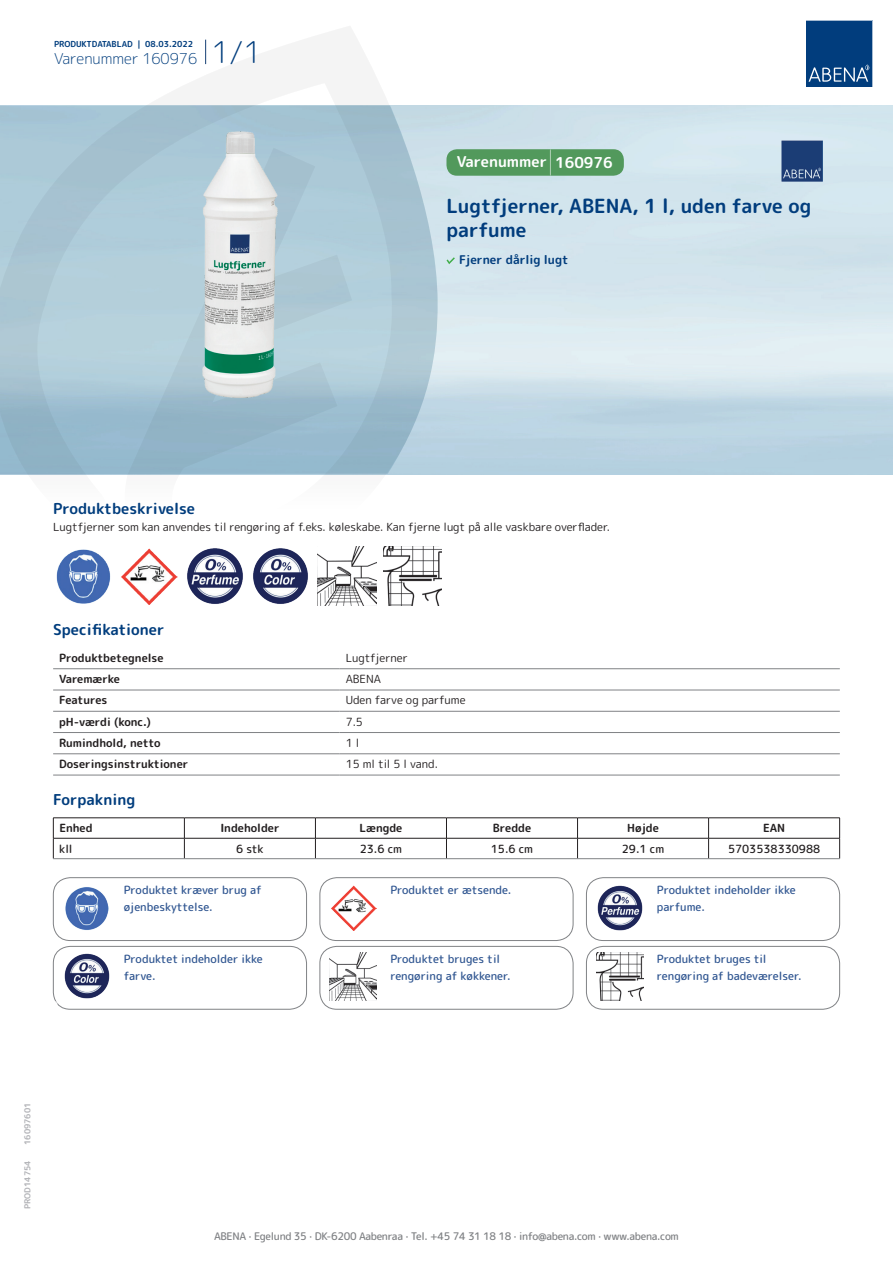
<style>
.page{position:relative;width:893px;height:1263px;background:#fff}
.page>*{position:absolute;margin:0;border:0;box-sizing:border-box;transform-origin:0 0}
.t1{font:700 19.5px/24px "Rounded Mplus 1 c";color:#013d7d}
.t2{font:700 15px "Rounded Mplus 1 c";color:#013d7d}
.t3{font:300 15px "Rounded Mplus 1 c";color:#013d7d}
.t4{font:700 15px "Rounded Mplus 1 c";color:#fff}
.t5{font:700 12px "Rounded Mplus 1 c";color:#013d7d}
.t6{font:500 11.25px/16.5px "Rounded Mplus 1 c";color:#305691}
.t7{font:11.25px "Rounded Mplus 1 c";color:#231f20}
.t8{font:700 11.25px "Rounded Mplus 1 c";color:#231f20}
.t9{font:500 11.25px "Rounded Mplus 1 c";color:#231f20}
.t10{font:500 10.5px "Rounded Mplus 1 c";letter-spacing:-.03em;color:#808285}
.t11{font:700 10.5px "Rounded Mplus 1 c";color:#fff}
.t12{font:700 8.25px "Rounded Mplus 1 c";color:#013d7d}
.t13{font:700 8.25px "Rounded Mplus 1 c";color:#b2b3b7}
.s1{font-size:30px}
.s2{font-size:25.5px}
</style>
<div class="page">
<img style="left:439px;top:106px;width:454px;height:368px">
<svg style="left:0;top:26px;width:439px;height:580px"></svg>
<svg style="left:0;top:106px;width:438px;height:368px;background:#a8c5d4"></svg>
<svg style="left:205px;top:40px;width:1px;height:24px"></svg>
<svg style="left:806px;top:20px;width:67px;height:67px;background:#144b86"></svg>
<img style="left:196px;top:127px;width:86px;height:275px">
<img style="left:55px;top:548px;width:56px;height:56px">
<img style="left:120px;top:548px;width:58px;height:56px">
<img style="left:185px;top:547px;width:59px;height:58px">
<img style="left:251px;top:547px;width:59px;height:58px">
<img style="left:317px;top:547px;width:59px;height:58px">
<img style="left:383px;top:547px;width:59px;height:58px">
<hr style="left:53px;top:668px;width:287px;height:1px;background:#808285">
<hr style="left:340px;top:668px;width:500px;height:1px;background:#808285">
<hr style="left:53px;top:690px;width:287px;height:1px;background:#808285">
<hr style="left:340px;top:690px;width:500px;height:1px;background:#808285">
<hr style="left:53px;top:711px;width:287px;height:1px;background:#808285">
<hr style="left:340px;top:711px;width:500px;height:1px;background:#808285">
<hr style="left:53px;top:732px;width:287px;height:1px;background:#808285">
<hr style="left:340px;top:732px;width:500px;height:1px;background:#808285">
<hr style="left:53px;top:753px;width:287px;height:1px;background:#808285">
<hr style="left:340px;top:753px;width:500px;height:1px;background:#808285">
<hr style="left:53px;top:775px;width:287px;height:1px;background:#808285">
<hr style="left:340px;top:775px;width:500px;height:1px;background:#808285">
<hr style="left:53px;top:817px;width:131px;height:1px;background:#231f20">
<hr style="left:184px;top:817px;width:131px;height:1px;background:#231f20">
<hr style="left:315px;top:817px;width:131px;height:1px;background:#231f20">
<hr style="left:446px;top:817px;width:131px;height:1px;background:#231f20">
<hr style="left:577px;top:817px;width:132px;height:1px;background:#231f20">
<hr style="left:709px;top:817px;width:131px;height:1px;background:#231f20">
<hr style="left:53px;top:838px;width:131px;height:1px;background:#231f20">
<svg style="left:53px;top:818px;width:1px;height:40px"></svg>
<hr style="left:184px;top:838px;width:131px;height:1px;background:#231f20">
<svg style="left:184px;top:818px;width:1px;height:40px"></svg>
<hr style="left:315px;top:838px;width:131px;height:1px;background:#231f20">
<svg style="left:315px;top:818px;width:1px;height:40px"></svg>
<hr style="left:446px;top:838px;width:131px;height:1px;background:#231f20">
<svg style="left:446px;top:818px;width:1px;height:40px"></svg>
<hr style="left:577px;top:838px;width:132px;height:1px;background:#231f20">
<svg style="left:577px;top:818px;width:1px;height:40px"></svg>
<hr style="left:709px;top:838px;width:131px;height:1px;background:#231f20">
<svg style="left:708px;top:818px;width:1px;height:40px"></svg>
<svg style="left:839px;top:818px;width:1px;height:40px"></svg>
<hr style="left:53px;top:858px;width:131px;height:1px;background:#808285">
<hr style="left:184px;top:858px;width:131px;height:1px;background:#808285">
<hr style="left:315px;top:858px;width:131px;height:1px;background:#808285">
<hr style="left:446px;top:858px;width:131px;height:1px;background:#808285">
<hr style="left:577px;top:858px;width:132px;height:1px;background:#808285">
<hr style="left:709px;top:858px;width:131px;height:1px;background:#808285">
<img style="left:65px;top:887px;width:44px;height:43px">
<div style="left:53px;top:877px;width:254px;height:64px;border:1px solid #808285;border-radius:17px"></div>
<img style="left:331px;top:885px;width:45px;height:45px">
<div style="left:320px;top:877px;width:253px;height:64px;border:1px solid #808285;border-radius:17px"></div>
<img style="left:597px;top:885px;width:46px;height:46px">
<div style="left:586px;top:877px;width:254px;height:64px;border:1px solid #808285;border-radius:17px"></div>
<img style="left:64px;top:953px;width:46px;height:46px">
<div style="left:53px;top:946px;width:254px;height:63px;border:1px solid #808285;border-radius:17px"></div>
<img style="left:330px;top:953px;width:47px;height:47px">
<div style="left:320px;top:946px;width:253px;height:63px;border:1px solid #808285;border-radius:17px"></div>
<img style="left:596px;top:953px;width:47px;height:47px">
<div style="left:586px;top:946px;width:254px;height:63px;border:1px solid #808285;border-radius:17px"></div>
<svg style="left:446px;top:257px;width:9px;height:7px"></svg>
<div style="left:446px;top:149px;width:178px;height:27px;background:#52995c;border-radius:10px"></div>
<img style="left:781px;top:140px;width:41px;height:42px">
<p class="t12" style="left:54px;top:38px;width:141px">PRODUKTDATABLAD | 08.03.2022</p>
<h2 class="t3" style="left:54px;top:48px;width:209px">Varenummer 160976 <span class="s1">1/1</span></h2>
<h2 class="t4" style="left:457px;top:151px;width:157px">Varenummer <span class="s2">|</span> 160976</h2>
<h1 class="t1" style="left:446px;top:194px;width:366px">Lugtfjerner, ABENA, 1 l, uden farve og parfume</h1>
<p class="t5" style="left:459px;top:251px;width:111px">Fjerner dårlig lugt</p>
<h2 class="t2" style="left:53px;top:498px;width:143px">Produktbeskrivelse</h2>
<p class="t7" style="left:53px;top:518px;width:558px">Lugtfjerner som kan anvendes til rengøring af f.eks. køleskabe. Kan fjerne lugt på alle vaskbare overflader.</p>
<h2 class="t2" style="left:53px;top:619px;width:113px">Specifikationer</h2>
<p class="t8" style="left:59px;top:650px;width:106px">Produktbetegnelse</p>
<p class="t7" style="left:346px;top:650px;width:64px">Lugtfjerner</p>
<p class="t8" style="left:59px;top:671px;width:62px">Varemærke</p>
<p class="t7" style="left:346px;top:671px;width:37px">ABENA</p>
<p class="t8" style="left:59px;top:692px;width:50px">Features</p>
<p class="t7" style="left:346px;top:692px;width:121px">Uden farve og parfume</p>
<p class="t8" style="left:59px;top:714px;width:93px">pH-værdi (konc.)</p>
<p class="t7" style="left:346px;top:714px;width:19px">7.5</p>
<p class="t8" style="left:59px;top:735px;width:103px">Rumindhold, netto</p>
<p class="t7" style="left:346px;top:735px;width:15px">1 l</p>
<p class="t8" style="left:59px;top:756px;width:131px">Doseringsinstruktioner</p>
<p class="t7" style="left:346px;top:756px;width:94px">15 ml til 5 l vand.</p>
<h2 class="t2" style="left:53px;top:789px;width:84px">Forpakning</h2>
<p class="t8" style="left:59px;top:820px;width:35px">Enhed</p>
<p class="t8" style="left:220px;top:820px;width:61px">Indeholder</p>
<p class="t8" style="left:359px;top:820px;width:44px">Længde</p>
<p class="t8" style="left:493px;top:820px;width:40px">Bredde</p>
<p class="t8" style="left:627px;top:820px;width:33px">Højde</p>
<p class="t8" style="left:763px;top:820px;width:24px">EAN</p>
<p class="t9" style="left:59px;top:840px;width:15px">kll</p>
<p class="t9" style="left:236px;top:840px;width:29px">6 stk</p>
<p class="t9" style="left:360px;top:840px;width:44px">23.6 cm</p>
<p class="t9" style="left:491px;top:840px;width:44px">15.6 cm</p>
<p class="t9" style="left:622px;top:840px;width:44px">29.1 cm</p>
<p class="t9" style="left:728px;top:840px;width:94px">5703538330988</p>
<p class="t6" style="left:124px;top:882px;width:139px">Produktet kræver brug af øjenbeskyttelse.</p>
<p class="t6" style="left:390px;top:882px;width:123px">Produktet er ætsende.</p>
<p class="t6" style="left:657px;top:882px;width:140px">Produktet indeholder ikke parfume.</p>
<p class="t11" style="left:53px;top:998px;width:7px">*</p>
<p class="t6" style="left:124px;top:951px;width:140px">Produktet indeholder ikke farve.</p>
<p class="t6" style="left:390px;top:951px;width:122px">Produktet bruges til rengøring af køkkener.</p>
<p class="t6" style="left:657px;top:951px;width:146px">Produktet bruges til rengøring af badeværelser.</p>
<p class="t13" style="left:22px;top:1145px;width:44px;rotate:-90deg">16097601</p>
<p class="t13" style="left:22px;top:1209px;width:50px;rotate:-90deg">PROD14754</p>
<p class="t10" style="left:214px;top:1229px;width:466px">ABENA · Egelund 35 · DK-6200 Aabenraa · Tel. +45 74 31 18 18 · info@abena.com · www.abena.com</p>
</div>
